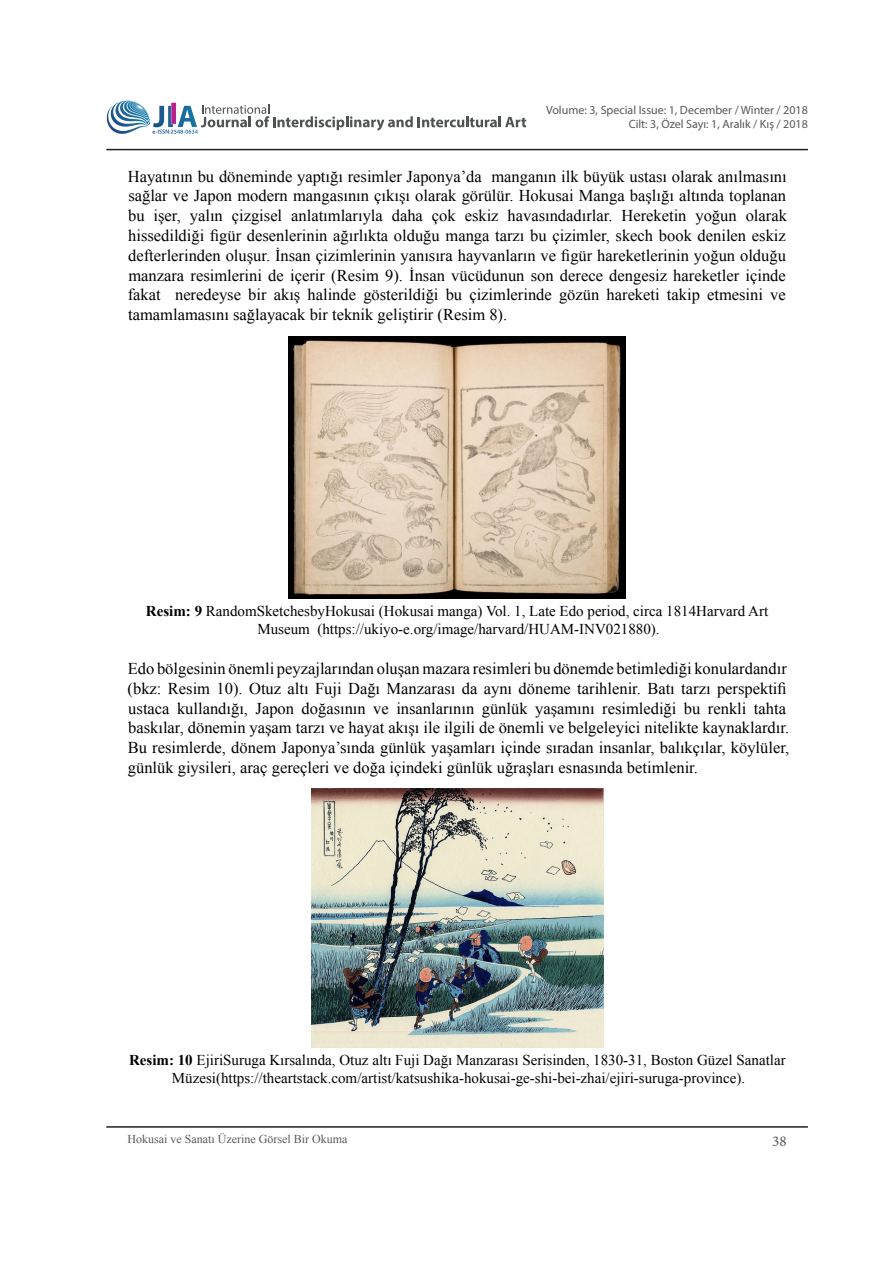
<style>
.page{position:relative;width:893px;height:1263px;background:#fff}
.page>*{position:absolute;margin:0;border:0;box-sizing:border-box;transform-origin:0 0}
.t1{font:16.5px/19.8px "Times New Roman";color:#000;text-align:justify}
.t2{font:15px/18px "Times New Roman";color:#000;text-align:center}
.t3{font:15px "Minion Pro";color:#585858}
.t4{font:12px/14.4px "Myriad Pro";color:#585858;text-align:right}
.t5{font:12px "Times New Roman";color:#585858}
.s1{font-weight:700}
</style>
<div class="page">
<hr style="left:106px;top:1126px;width:702px;height:2px;background:#231f20">
<hr style="left:106px;top:149px;width:702px;height:1px;background:#231f20">
<svg style="left:106px;top:100px;width:420px;height:34px"></svg>
<img style="left:289px;top:336px;width:336px;height:262px">
<img style="left:311px;top:789px;width:292px;height:258px">
<p class="t4" style="left:546px;top:102px;width:263px">Volume: 3, Special Issue: 1, December / Winter / 2018<br>Cilt: 3, Özel Sayı: 1, Aralık / Kış / 2018</p>
<p class="t1" style="left:128px;top:166px;width:661px">Hayatının bu döneminde yaptığı resimler Japonya’da manganın ilk büyük ustası olarak anılmasını sağlar ve Japon modern mangasının çıkışı olarak görülür. Hokusai Manga başlığı altında toplanan bu işer, yalın çizgisel anlatımlarıyla daha çok eskiz havasındadırlar. Hereketin yoğun olarak hissedildiği figür desenlerinin ağırlıkta olduğu manga tarzı bu çizimler, skech book denilen eskiz defterlerinden oluşur. İnsan çizimlerinin yanısıra hayvanların ve figür hareketlerinin yoğun olduğu manzara resimlerini de içerir (Resim 9). İnsan vücüdunun son derece dengesiz hareketler içinde fakat neredeyse bir akış halinde gösterildiği bu çizimlerinde gözün hareketi takip etmesini ve tamamlamasını sağlayacak bir teknik geliştirir (Resim 8).</p>
<p class="t2" style="left:146px;top:602px;width:624px"><span class="s1">Resim: 9</span> RandomSketchesbyHokusai (Hokusai manga) Vol. 1, Late Edo period, circa 1814Harvard Art<br>Museum (https://ukiyo-e.org/image/harvard/HUAM-INV021880).</p>
<p class="t1" style="left:128px;top:658px;width:663px;text-align:left">Edo bölgesinin önemli peyzajlarından oluşan mazara resimleri bu dönemde betimlediği konulardandır (bkz: Resim 10). Otuz altı Fuji Dağı Manzarası da aynı döneme tarihlenir. Batı tarzı perspektifi ustaca kullandığı, Japon doğasının ve insanlarının günlük yaşamını resimlediği bu renkli tahta baskılar, dönemin yaşam tarzı ve hayat akışı ile ilgili de önemli ve belgeleyici nitelikte kaynaklardır.<br>Bu resimlerde, dönem Japonya’sında günlük yaşamları içinde sıradan insanlar, balıkçılar, köylüler, günlük giysileri, araç gereçleri ve doğa içindeki günlük uğraşları esnasında betimlenir.</p>
<p class="t2" style="left:129px;top:1051px;width:658px"><span class="s1">Resim: 10</span> EjiriSuruga Kırsalında, Otuz altı Fuji Dağı Manzarası Serisinden, 1830-31, Boston Güzel Sanatlar<br>Müzesi(https://theartstack.com/artist/katsushika-hokusai-ge-shi-bei-zhai/ejiri-suruga-province).</p>
<p class="t5" style="left:128px;top:1131px;width:221px">Hokusai ve Sanatı Üzerine Görsel Bir Okuma</p>
<p class="t3" style="left:772px;top:1131px;width:16px">38</p>
</div>
